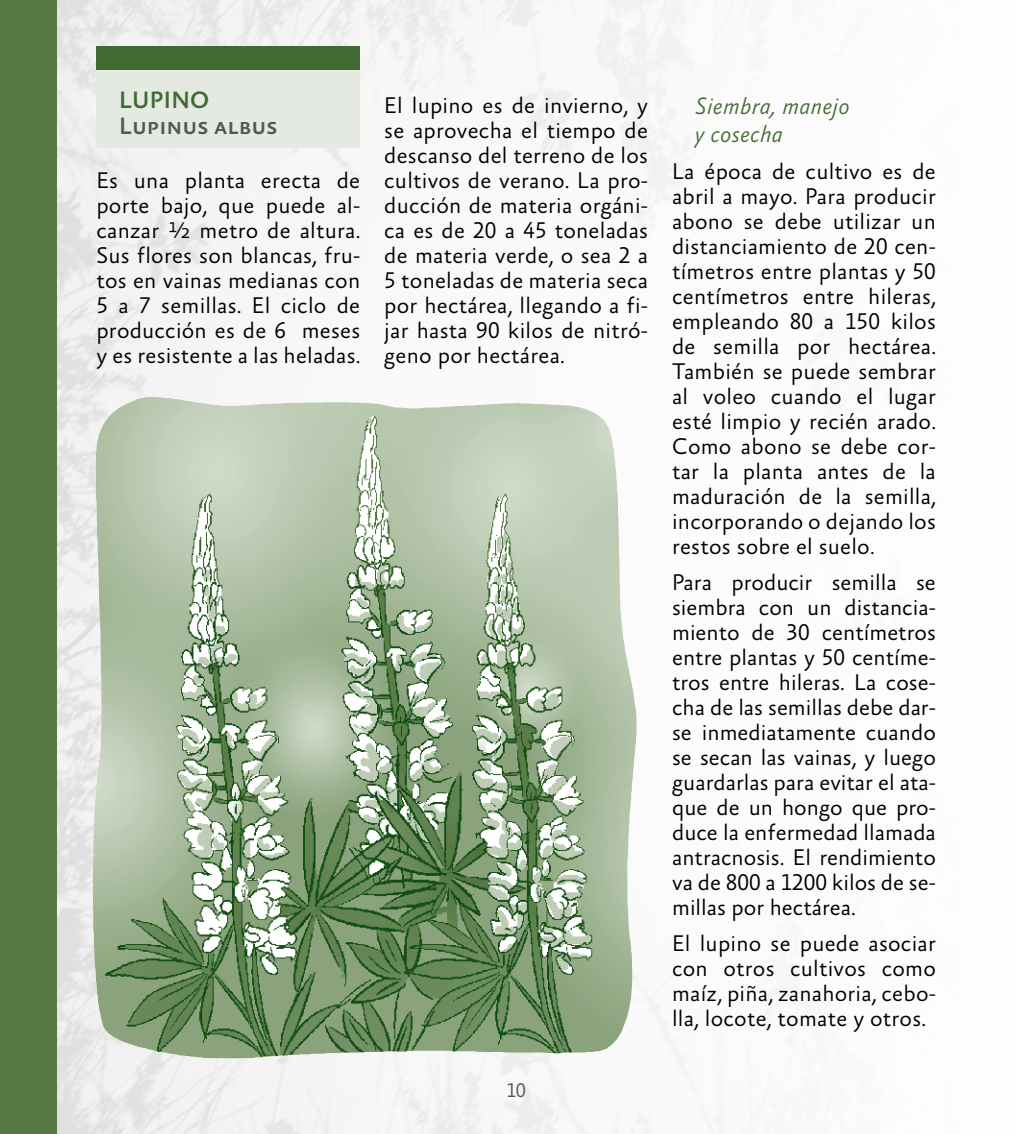
<style>
.page{position:relative;width:1021px;height:1134px;background:#fff}
.page>*{position:absolute;margin:0;border:0;box-sizing:border-box;transform-origin:0 0}
.t1{font:italic 300 24px/28.8px "Absara Sans TF";letter-spacing:.01em;color:#406a32}
.t2{font:24px "Absara Sans TF Medium SC";color:#575656}
.t3{font:24px "Absara Sans TF Medium SC";letter-spacing:.01em;color:#406a32}
.t4{font:300 23px/25px "Absara Sans TF";letter-spacing:.01em;color:#000;text-align:justify}
.t5{font:300 20px "Absara Sans TF";color:#575656}
</style>
<div class="page">
<div style="left:0;top:0;width:57px;height:1134px;background:#557a45"></div>
<div style="left:96px;top:55px;width:264px;height:92px;background:#e4eae1"></div>
<div style="left:96px;top:46px;width:264px;height:24px;background:#406a32"></div>
<img style="left:92px;top:398px;width:527px;height:661px">
<p class="t3" style="left:119px;top:88px;width:92px">LUPINO</p>
<p class="t2" style="left:119px;top:114px;width:160px">Lupinus albus</p>
<p class="t4" style="left:96px;top:169px;width:265px">Es una planta erecta de porte bajo, que puede al&shy;canzar ½ metro de altura.<br>Sus flores son blancas, fru&shy;tos en vainas medianas con 5 a 7 semillas. El ciclo de producción es de 6 meses y es resistente a las heladas.</p>
<p class="t4" style="left:384px;top:94px;width:265px">El lupino es de invierno, y se aprovecha el tiempo de descanso del terreno de los cultivos de verano. La pro&shy;ducción de materia orgáni&shy;ca es de 20 a 45 toneladas de materia verde, o sea 2 a 5 toneladas de materia seca por hectárea, llegando a fi&shy;jar hasta 90 kilos de nitró&shy;geno por hectárea.</p>
<p class="t1" style="left:694px;top:92px;width:156px">Siembra, manejo y cosecha</p>
<p class="t4" style="left:672px;top:160px;width:265px">La época de cultivo es de abril a mayo. Para producir abono se debe utilizar un distanciamiento de 20 cen&shy;tímetros entre plantas y 50 centímetros entre hileras, empleando 80 a 150 kilos de semilla por hectárea.<br>También se puede sembrar al voleo cuando el lugar esté limpio y recién arado.<br>Como abono se debe cor&shy;tar la planta antes de la maduración de la semilla, incorporando o dejando los restos sobre el suelo.</p>
<p class="t4" style="left:672px;top:571px;width:265px">Para producir semilla se siembra con un distancia&shy;miento de 30 centímetros entre plantas y 50 centíme&shy;tros entre hileras. La cose&shy;cha de las semillas debe dar&shy;se inmediatamente cuando se secan las vainas, y luego guardarlas para evitar el ata&shy;que de un hongo que pro&shy;duce la enfermedad llamada antracnosis. El rendimiento va de 800 a 1200 kilos de se&shy;millas por hectárea.</p>
<p class="t4" style="left:672px;top:932px;width:265px">El lupino se puede asociar con otros cultivos como maíz, piña, zanahoria, cebo&shy;lla, locote, tomate y otros.</p>
<p class="t5" style="left:506px;top:1080px;width:21px">10</p>
</div>
